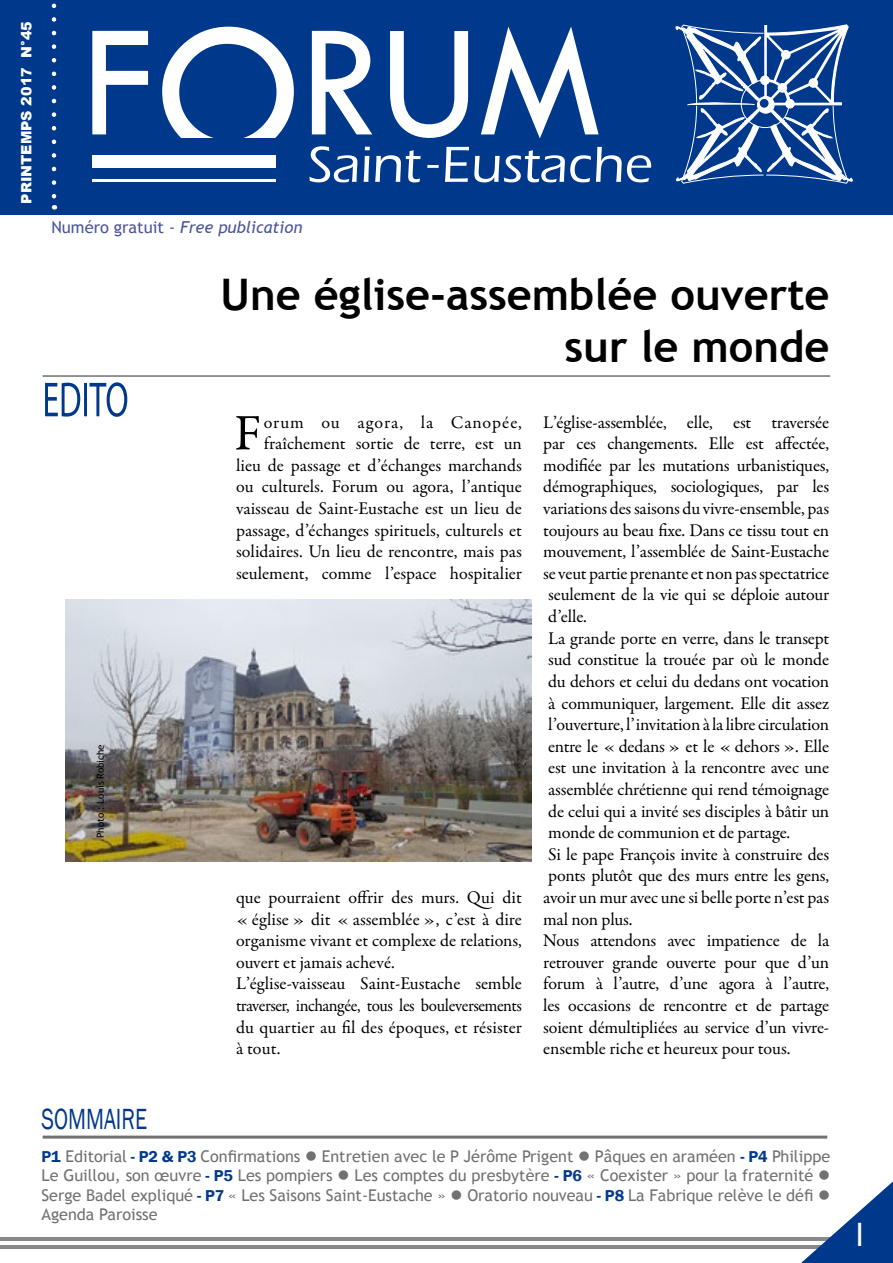
<style>
.page{position:relative;width:893px;height:1263px;background:#fff}
.page>*{position:absolute;margin:0;border:0;box-sizing:border-box;transform-origin:0 0}
.Style_de_paragraphe{font:51.3px "Garamond Premr Pro";color:#000}
.t1{font:700 43.5px "Trebuchet MS";color:#000}
.t2{font:condensed 34.5px "Gill Sans";color:#fff}
.t3{font:30px "Franklin Gothic";color:#00398b;scale:.74 1}
.Style_de_paragraphe-2{font:18px/21.6px "Garamond Premr Pro";letter-spacing:-.005em;color:#000;text-align:justify}
.t4{font:italic 16.5px "Trebuchet MS";color:#4b559c}
.t5{font:16.2px/19.5px "Trebuchet MS";color:#707172;text-align:justify}
.t6{font:900 14.25px "Arial";color:#fff}
.t7{font:9.75px "Trebuchet MS";color:#000}
.s1{font-style:normal}
.s2{font-family:"Franklin Gothic";font-weight:600;color:#00398b}
</style>
<div class="page">
<hr style="left:0;top:1237px;width:893px;height:4px;background:#87888a">
<hr style="left:0;top:1245px;width:893px;height:3px;background:#87888a">
<hr style="left:43px;top:375px;width:787px;height:2px;background:#707172">
<svg style="left:45px;top:382px;width:82px;height:35px"></svg>
<div style="left:0;top:0;width:893px;height:214px;background:#00398b"></div>
<svg style="left:52px;top:3px;width:4px;height:207px"></svg>
<svg style="left:92px;top:27px;width:507px;height:111px"></svg>
<svg style="left:162px;top:27px;width:132px;height:111px"></svg>
<div style="left:92px;top:156px;width:184px;height:12px;background:#fff"></div>
<svg style="left:676px;top:24px;width:177px;height:160px"></svg>
<div style="left:757px;top:96px;width:17px;height:17px;background:#fff;border-radius:50%"></div>
<div style="left:757px;top:96px;width:17px;height:17px;border:1px solid #fff;border-radius:50%"></div>
<div style="left:761px;top:76px;width:8px;height:9px;background:#fff;border-radius:50%"></div>
<div style="left:760px;top:76px;width:10px;height:9px;border:1px solid #fff;border-radius:50%"></div>
<div style="left:781px;top:50px;width:9px;height:9px;background:#fff;border-radius:50%"></div>
<div style="left:781px;top:50px;width:10px;height:10px;border:1px solid #fff;border-radius:50%"></div>
<div style="left:809px;top:79px;width:9px;height:8px;background:#fff;border-radius:50%"></div>
<div style="left:809px;top:78px;width:9px;height:10px;border:1px solid #fff;border-radius:50%"></div>
<div style="left:778px;top:84px;width:9px;height:8px;background:#fff;border-radius:50%"></div>
<div style="left:777px;top:83px;width:10px;height:10px;border:1px solid #fff;border-radius:50%"></div>
<div style="left:786px;top:99px;width:8px;height:9px;background:#fff;border-radius:50%"></div>
<div style="left:785px;top:99px;width:10px;height:10px;border:1px solid #fff;border-radius:50%"></div>
<div style="left:760px;top:99px;width:8px;height:9px;background:#00398b;border-radius:50%"></div>
<hr style="left:92px;top:179px;width:184px;height:3px;background:#fff">
<svg style="left:801px;top:1181px;width:92px;height:82px"></svg>
<div style="left:854px;top:1222px;width:39px;height:41px;background:#00398b"></div>
<hr style="left:43px;top:1135px;width:784px;height:3px;background:#707172">
<svg style="left:309px;top:146px;width:342px;height:36px"></svg>
<img style="left:66px;top:600px;width:465px;height:261px">
<p class="t6" style="left:16px;top:204px;width:184px;rotate:-90deg">PRINTEMPS 2017 N°45</p>
<p class="t4" style="left:51px;top:217px;width:252px"><span class="s1">Numéro gratuit -</span> Free publication</p>
<p class="t1" style="left:221px;top:267px;width:611px">Une église-assemblée ouverte</p>
<p class="t1" style="left:564px;top:319px;width:267px">sur le monde</p>
<p class="t7" style="left:94px;top:838px;width:95px;rotate:-90deg">Photo : Louis Robiche</p>
<p class="t3" style="left:41px;top:1100px;width:145px">SOMMAIRE</p>
<p class="Style_de_paragraphe-2" style="left:236px;top:412px;width:287px;text-align:right">orum ou agora, la Canopée, fraîchement sortie de terre, est un lieu de passage et d’échanges marchands ou culturels. Forum ou agora, l’antique vaisseau de Saint-Eustache est un lieu de passage, d’échanges spirituels, culturels et solidaires. Un lieu de rencontre, mais pas seulement, comme l’espace hospitalier</p>
<p class="Style_de_paragraphe" style="left:234px;top:402px;width:29px">F</p>
<p class="Style_de_paragraphe-2" style="left:236px;top:887px;width:287px">que pourraient offrir des murs. Qui dit « église » dit « assemblée », c’est à dire organisme vivant et complexe de relations, ouvert et jamais achevé.</p>
<p class="Style_de_paragraphe-2" style="left:236px;top:973px;width:287px">L’église-vaisseau Saint-Eustache semble traverser, inchangée, tous les bouleversements du quartier au fil des époques, et résister à tout.</p>
<p class="Style_de_paragraphe-2" style="left:543px;top:412px;width:287px">L’église-assemblée, elle, est traversée par ces changements. Elle est affectée, modifiée par les mutations urbanistiques, démographiques, sociologiques, par les variations des saisons du vivre-ensemble, pas toujours au beau fixe. Dans ce tissu tout en mouvement, l’assemblée de Saint-Eustache se veut partie prenante et non pas spectatrice seulement de la vie qui se déploie autour d’elle.</p>
<p class="Style_de_paragraphe-2" style="left:548px;top:628px;width:283px">La grande porte en verre, dans le transept sud constitue la trouée par où le monde du dehors et celui du dedans ont vocation à communiquer, largement. Elle dit assez l’ouverture, l’invitation à la libre circulation entre le « dedans » et le « dehors ». Elle est une invitation à la rencontre avec une assemblée chrétienne qui rend témoignage de celui qui a invité ses disciples à bâtir un monde de communion et de partage.</p>
<p class="Style_de_paragraphe-2" style="left:543px;top:844px;width:287px">Si le pape François invite à construire des ponts plutôt que des murs entre les gens, avoir un mur avec une si belle porte n’est pas mal non plus.</p>
<p class="Style_de_paragraphe-2" style="left:543px;top:930px;width:287px">Nous attendons avec impatience de la retrouver grande ouverte pour que d’un forum à l’autre, d’une agora à l’autre, les occasions de rencontre et de partage soient démultipliées au service d’un vivre&shy;ensemble riche et heureux pour tous.</p>
<p class="t5" style="left:42px;top:1146px;width:790px"><span class="s2">P1</span> Editorial <span class="s2">- P2 &amp; P3</span> Confirmations ● Entretien avec le P Jérôme Prigent ● Pâques en araméen <span class="s2">- P4</span> Philippe Le Guillou, son œuvre <span class="s2">- P5</span> Les pompiers ● Les comptes du presbytère <span class="s2">- P6</span> « Coexister » pour la fraternité ● Serge Badel expliqué <span class="s2">- P7</span> « Les Saisons Saint-Eustache » ● Oratorio nouveau <span class="s2">- P8</span> La Fabrique relève le défi ● Agenda Paroisse</p>
<p class="t2" style="left:854px;top:1214px;width:14px">1</p>
</div>
